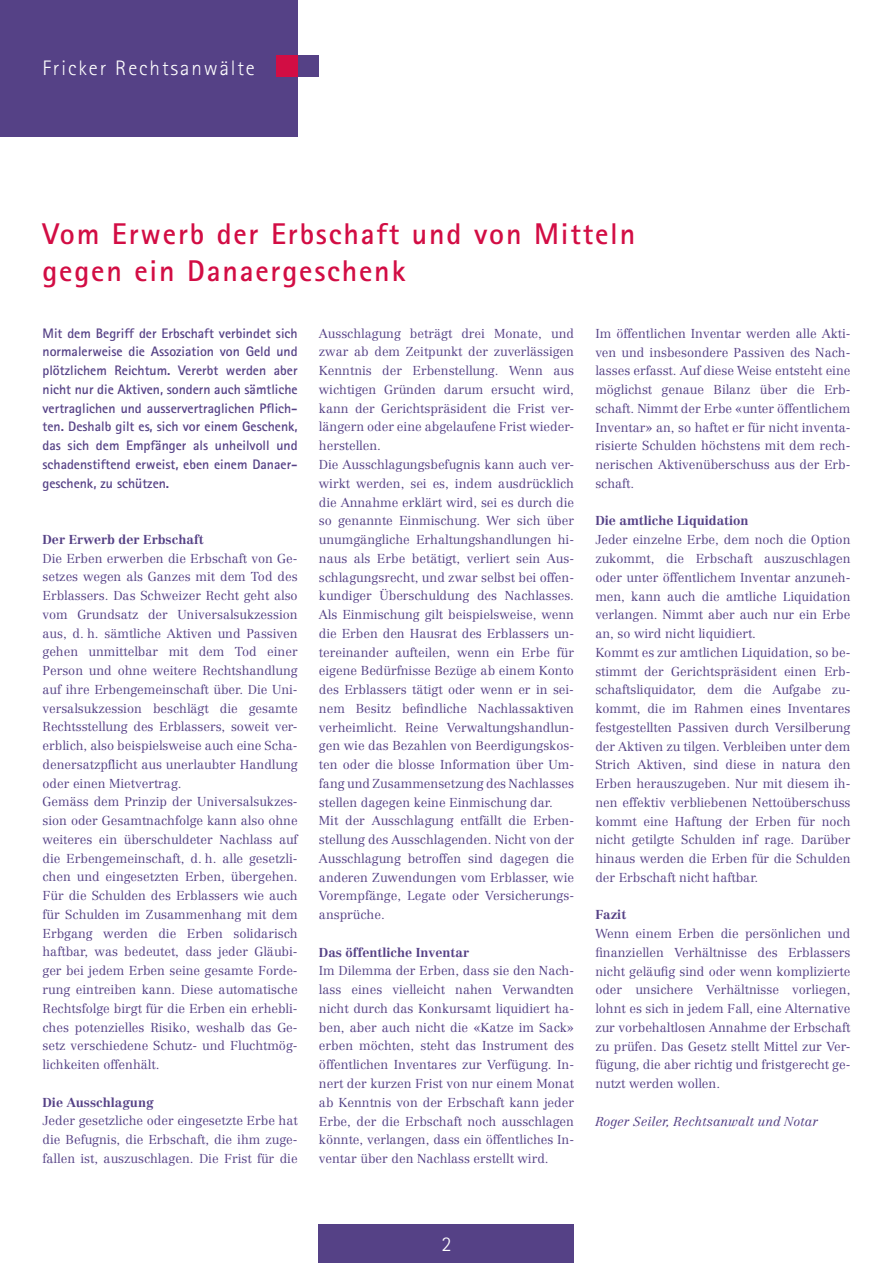
<style>
.page{position:relative;width:893px;height:1263px;background:#fff}
.page>*{position:absolute;margin:0;border:0;box-sizing:border-box;transform-origin:0 0}
.t1{font:700 30px/37.5px "Rotis Sans Serif";letter-spacing:.06em;color:#d20d44}
.t2{font:300 21px "Rotis Sans Serif";letter-spacing:.09em;color:#fff}
.t3{font:700 13.8px/18.8px "Rotis Sans Serif";color:#554186;text-align:justify}
.t4{font:300 12.75px/18.8px "Centennial";color:#554186;text-align:justify}
.t5{font:700 12.75px "Centennial";color:#554186}
.t6{font:italic 300 12.75px "Centennial";color:#554186}
</style>
<div class="page">
<div style="left:319px;top:1225px;width:255px;height:38px;background:#554186"></div>
<div style="left:0;top:0;width:298px;height:136px;background:#554186"></div>
<div style="left:298px;top:55px;width:21px;height:22px;background:#554186"></div>
<div style="left:276px;top:55px;width:22px;height:22px;background:#d20d44"></div>
<h2 class="t2" style="left:43px;top:56px;width:214px">Fricker Rechtsanwälte</h2>
<h1 class="t1" style="left:43px;top:214px;width:594px">Vom Erwerb der Erbschaft und von Mitteln gegen ein Danaergeschenk</h1>
<p class="t3" style="left:43px;top:323px;width:257px">Mit dem Begriff der Erbschaft verbindet sich normalerweise die Assoziation von Geld und plötzlichem Reichtum. Vererbt werden aber nicht nur die Aktiven, sondern auch sämtliche vertraglichen und ausservertraglichen Pflich&shy;ten. Deshalb gilt es, sich vor einem Geschenk, das sich dem Empfänger als unheilvoll und schadenstiftend erweist, eben einem Danaer&shy;geschenk, zu schützen.</p>
<p class="t5" style="left:43px;top:532px;width:163px">Der Erwerb der Erbschaft</p>
<p class="t4" style="left:43px;top:549px;width:257px;text-align:left">Die Erben erwerben die Erbschaft von Ge&shy;setzes wegen als Ganzes mit dem Tod des Erblassers. Das Schweizer Recht geht also vom Grundsatz der Universalsukzession aus, d. h. sämtliche Aktiven und Passiven gehen unmittelbar mit dem Tod einer Person und ohne weitere Rechtshandlung auf ihre Erbengemeinschaft über. Die Uni&shy;versalsukzession beschlägt die gesamte Rechtsstellung des Erblassers, soweit ver&shy;erblich, also beispielsweise auch eine Scha&shy;denersatzpflicht aus unerlaubter Handlung oder einen Mietvertrag.<br>Gemäss dem Prinzip der Universalsukzes&shy;sion oder Gesamtnachfolge kann also ohne weiteres ein überschuldeter Nachlass auf die Erbengemeinschaft, d. h. alle gesetzli&shy;chen und eingesetzten Erben, übergehen.<br>Für die Schulden des Erblassers wie auch für Schulden im Zusammenhang mit dem Erbgang werden die Erben solidarisch haftbar, was bedeutet, dass jeder Gläubi&shy;ger bei jedem Erben seine gesamte Forde&shy;rung eintreiben kann. Diese automatische Rechtsfolge birgt für die Erben ein erhebli&shy;ches potenzielles Risiko, weshalb das Ge&shy;setz verschiedene Schutz- und Fluchtmög&shy;lichkeiten offenhält.</p>
<p class="t5" style="left:43px;top:1094px;width:113px">Die Ausschlagung</p>
<p class="t4" style="left:43px;top:1111px;width:257px">Jeder gesetzliche oder eingesetzte Erbe hat die Befugnis, die Erbschaft, die ihm zuge&shy;fallen ist, auszuschlagen. Die Frist für die</p>
<p class="t4" style="left:319px;top:324px;width:257px;text-align:left">Ausschlagung beträgt drei Monate, und zwar ab dem Zeitpunkt der zuverlässigen Kenntnis der Erbenstellung. Wenn aus wichtigen Gründen darum ersucht wird, kann der Gerichtspräsident die Frist ver&shy;längern oder eine abgelaufene Frist wieder&shy;herstellen.<br>Die Ausschlagungsbefugnis kann auch ver&shy;wirkt werden, sei es, indem ausdrücklich die Annahme erklärt wird, sei es durch die so genannte Einmischung. Wer sich über unumgängliche Erhaltungshandlungen hi&shy;naus als Erbe betätigt, verliert sein Aus&shy;schlagungsrecht, und zwar selbst bei offen&shy;kundiger Überschuldung des Nachlasses.<br>Als Einmischung gilt beispielsweise, wenn die Erben den Hausrat des Erblassers un&shy;tereinander aufteilen, wenn ein Erbe für eigene Bedürfnisse Bezüge ab einem Konto des Erblassers tätigt oder wenn er in sei&shy;nem Besitz befindliche Nachlassaktiven verheimlicht. Reine Verwaltungshandlun&shy;gen wie das Bezahlen von Beerdigungskos&shy;ten oder die blosse Information über Um&shy;fang und Zusammensetzung des Nachlasses stellen dagegen keine Einmischung dar.<br>Mit der Ausschlagung entfällt die Erben&shy;stellung des Ausschlagenden. Nicht von der Ausschlagung betroffen sind dagegen die anderen Zuwendungen vom Erblasser, wie Vorempfänge, Legate oder Versicherungs&shy;ansprüche.</p>
<p class="t5" style="left:319px;top:944px;width:152px">Das öffentliche Inventar</p>
<p class="t4" style="left:319px;top:961px;width:257px">Im Dilemma der Erben, dass sie den Nach&shy;lass eines vielleicht nahen Verwandten nicht durch das Konkursamt liquidiert ha&shy;ben, aber auch nicht die «Katze im Sack» erben möchten, steht das Instrument des öffentlichen Inventares zur Verfügung. In&shy;nert der kurzen Frist von nur einem Monat ab Kenntnis von der Erbschaft kann jeder Erbe, der die Erbschaft noch ausschlagen könnte, verlangen, dass ein öffentliches In&shy;ventar über den Nachlass erstellt wird.</p>
<p class="t4" style="left:595px;top:324px;width:257px">Im öffentlichen Inventar werden alle Akti&shy;ven und insbesondere Passiven des Nach&shy;lasses erfasst. Auf diese Weise entsteht eine möglichst genaue Bilanz über die Erb&shy;schaft. Nimmt der Erbe «unter öffentlichem Inventar» an, so haftet er für nicht inventa&shy;risierte Schulden höchstens mit dem rech&shy;nerischen Aktivenüberschuss aus der Erb&shy;schaft.</p>
<p class="t5" style="left:595px;top:513px;width:155px">Die amtliche Liquidation</p>
<p class="t4" style="left:595px;top:530px;width:257px;text-align:left">Jeder einzelne Erbe, dem noch die Option zukommt, die Erbschaft auszuschlagen oder unter öffentlichem Inventar anzuneh&shy;men, kann auch die amtliche Liquidation verlangen. Nimmt aber auch nur ein Erbe an, so wird nicht liquidiert.<br>Kommt es zur amtlichen Liquidation, so be&shy;stimmt der Gerichtspräsident einen Erb&shy;schaftsliquidator, dem die Aufgabe zu&shy;kommt, die im Rahmen eines Inventares festgestellten Passiven durch Versilberung der Aktiven zu tilgen. Verbleiben unter dem Strich Aktiven, sind diese in natura den Erben herauszugeben. Nur mit diesem ih&shy;nen effektiv verbliebenen Nettoüberschuss kommt eine Haftung der Erben für noch nicht getilgte Schulden inf rage. Darüber hinaus werden die Erben für die Schulden der Erbschaft nicht haftbar.</p>
<p class="t5" style="left:595px;top:907px;width:32px">Fazit</p>
<p class="t4" style="left:595px;top:924px;width:257px">Wenn einem Erben die persönlichen und finanziellen Verhältnisse des Erblassers nicht geläufig sind oder wenn komplizierte oder unsichere Verhältnisse vorliegen, lohnt es sich in jedem Fall, eine Alternative zur vorbehaltlosen Annahme der Erbschaft zu prüfen. Das Gesetz stellt Mittel zur Ver&shy;fügung, die aber richtig und fristgerecht ge&shy;nutzt werden wollen.</p>
<p class="t6" style="left:595px;top:1113px;width:224px">Roger Seiler, Rechtsanwalt und Notar</p>
<h2 class="t2" style="left:441px;top:1231px;width:12px">2</h2>
</div>
